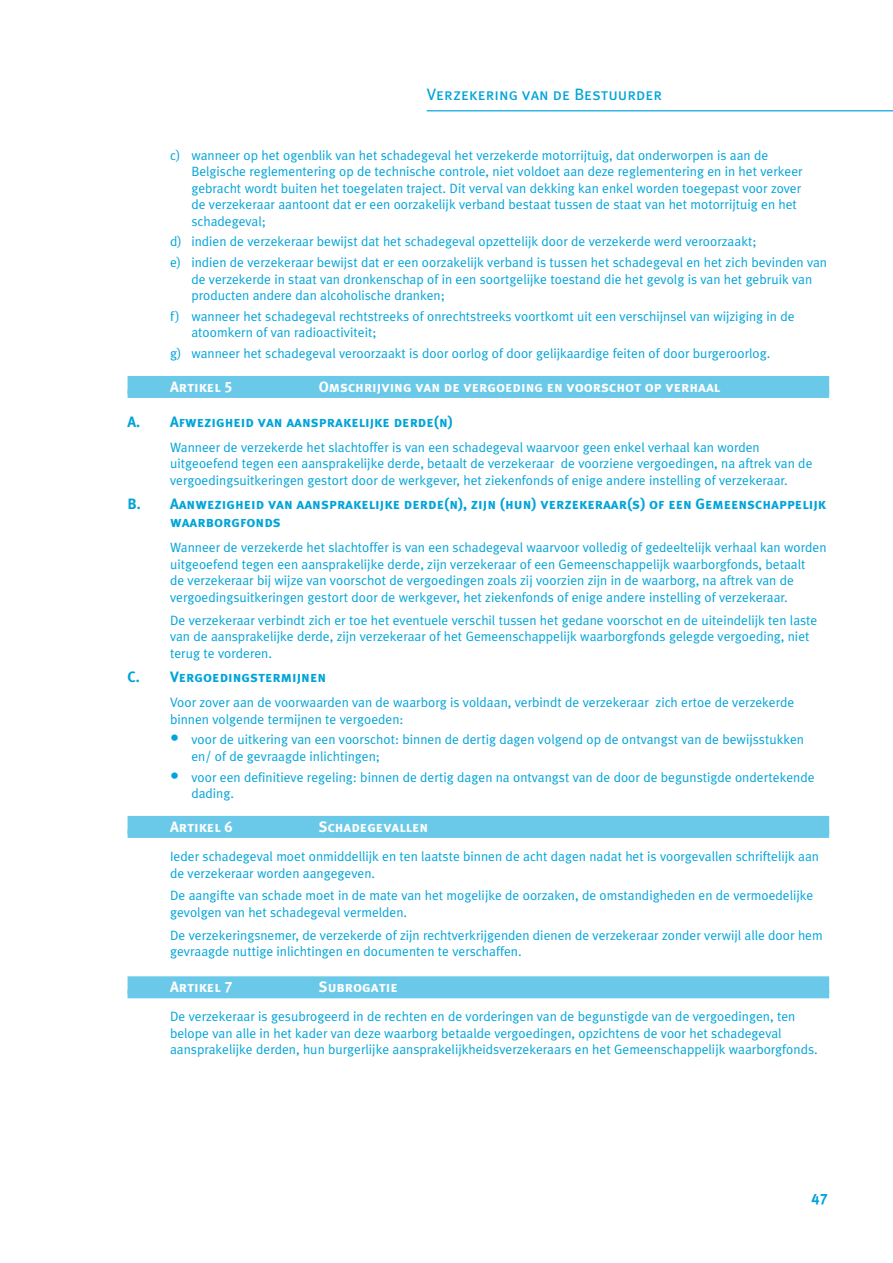
<style>
.page{position:relative;width:893px;height:1263px;background:#fff}
.page>*{position:absolute;margin:0;border:0;box-sizing:border-box;transform-origin:0 0}
.En-tête{font:16.5px "Meta Ethias Book Caps";color:#00a4d9}
.Titel_1_1{font:15px/18px "Meta Ethias Bold Caps";color:#00a4d9}
.Artikel{font:15px "Meta Ethias Bold Caps";color:#fff}
.Gewone_tekst{font:13.5px/16.5px "Meta Ethias Normal";color:#00a4d9}
.Tekst_1{font:13.5px/16.5px "Meta Ethias Normal";color:#00a4d9}
.s1{font-size:18px}
</style>
<div class="page">
<div style="left:128px;top:376px;width:701px;height:18px;background:#6ac9e9"></div>
<div style="left:128px;top:390px;width:701px;height:8px;background:#6ac9e9"></div>
<div style="left:128px;top:816px;width:701px;height:18px;background:#6ac9e9"></div>
<div style="left:128px;top:830px;width:701px;height:8px;background:#6ac9e9"></div>
<div style="left:128px;top:976px;width:701px;height:18px;background:#6ac9e9"></div>
<div style="left:128px;top:990px;width:701px;height:8px;background:#6ac9e9"></div>
<hr style="left:427px;top:110px;width:466px;height:1px;background:#00a4d9">
<p class="En-tête" style="left:427px;top:84px;width:237px">Verzekering van de Bestuurder</p>
<p class="Tekst_1" style="left:191px;top:146px;width:613px;text-indent:-21px">c) wanneer op het ogenblik van het schadegeval het verzekerde motorrijtuig, dat onderworpen is aan de Belgische reglementering op de technische controle, niet voldoet aan deze reglementering en in het verkeer gebracht wordt buiten het toegelaten traject. Dit verval van dekking kan enkel worden toegepast voor zover de verzekeraar aantoont dat er een oorzakelijk verband bestaat tussen de staat van het motorrijtuig en het schadegeval;</p>
<p class="Tekst_1" style="left:170px;top:233px;width:588px">d) indien de verzekeraar bewijst dat het schadegeval opzettelijk door de verzekerde werd veroorzaakt;</p>
<p class="Tekst_1" style="left:191px;top:254px;width:637px;text-indent:-21px">e) indien de verzekeraar bewijst dat er een oorzakelijk verband is tussen het schadegeval en het zich bevinden van de verzekerde in staat van dronkenschap of in een soortgelijke toestand die het gevolg is van het gebruik van producten andere dan alcoholische dranken;</p>
<p class="Tekst_1" style="left:191px;top:308px;width:605px;text-indent:-21px">f) wanneer het schadegeval rechtstreeks of onrechtstreeks voortkomt uit een verschijnsel van wijziging in de atoomkern of van radioactiviteit;</p>
<p class="Tekst_1" style="left:170px;top:345px;width:602px">g) wanneer het schadegeval veroorzaakt is door oorlog of door gelijkaardige feiten of door burgeroorlog.</p>
<p class="Artikel" style="left:170px;top:378px;width:64px">Artikel 5</p>
<p class="Artikel" style="left:319px;top:378px;width:403px">Omschrijving van de vergoeding en voorschot op verhaal</p>
<p class="Titel_1_1" style="left:128px;top:412px;width:327px">A. Afwezigheid van aansprakelijke derde(n)</p>
<p class="Gewone_tekst" style="left:170px;top:439px;width:644px">Wanneer de verzekerde het slachtoffer is van een schadegeval waarvoor geen enkel verhaal kan worden uitgeoefend tegen een aansprakelijke derde, betaalt de verzekeraar de voorziene vergoedingen, na aftrek van de vergoedingsuitkeringen gestort door de werkgever, het ziekenfonds of enige andere instelling of verzekeraar.</p>
<p class="Titel_1_1" style="left:170px;top:495px;width:658px;text-indent:-43px">B. Aanwezigheid van aansprakelijke derde(n), zijn (hun) verzekeraar(s) of een Gemeenschappelijk waarborgfonds</p>
<p class="Gewone_tekst" style="left:170px;top:539px;width:658px">Wanneer de verzekerde het slachtoffer is van een schadegeval waarvoor volledig of gedeeltelijk verhaal kan worden uitgeoefend tegen een aansprakelijke derde, zijn verzekeraar of een Gemeenschappelijk waarborgfonds, betaalt<br>de verzekeraar bij wijze van voorschot de vergoedingen zoals zij voorzien zijn in de waarborg, na aftrek van de vergoedingsuitkeringen gestort door de werkgever, het ziekenfonds of enige andere instelling of verzekeraar.</p>
<p class="Gewone_tekst" style="left:170px;top:611px;width:649px">De verzekeraar verbindt zich er toe het eventuele verschil tussen het gedane voorschot en de uiteindelijk ten laste van de aansprakelijke derde, zijn verzekeraar of het Gemeenschappelijk waarborgfonds gelegde vergoeding, niet terug te vorderen.</p>
<p class="Titel_1_1" style="left:128px;top:668px;width:200px">C. Vergoedingstermijnen</p>
<p class="Gewone_tekst" style="left:170px;top:694px;width:626px">Voor zover aan de voorwaarden van de waarborg is voldaan, verbindt de verzekeraar zich ertoe de verzekerde binnen volgende termijnen te vergoeden:</p>
<p class="Gewone_tekst" style="left:191px;top:731px;width:614px;text-indent:-21px"><span class="s1">•</span> voor de uitkering van een voorschot: binnen de dertig dagen volgend op de ontvangst van de bewijsstukken en/ of de gevraagde inlichtingen;</p>
<p class="Gewone_tekst" style="left:191px;top:768px;width:625px;text-indent:-21px"><span class="s1">•</span> voor een definitieve regeling: binnen de dertig dagen na ontvangst van de door de begunstigde ondertekende dading.</p>
<p class="Artikel" style="left:170px;top:818px;width:64px">Artikel 6</p>
<p class="Artikel" style="left:319px;top:818px;width:111px">Schadegevallen</p>
<p class="Gewone_tekst" style="left:170px;top:848px;width:650px">Ieder schadegeval moet onmiddellijk en ten laatste binnen de acht dagen nadat het is voorgevallen schriftelijk aan de verzekeraar worden aangegeven.</p>
<p class="Gewone_tekst" style="left:170px;top:887px;width:645px">De aangifte van schade moet in de mate van het mogelijke de oorzaken, de omstandigheden en de vermoedelijke gevolgen van het schadegeval vermelden.</p>
<p class="Gewone_tekst" style="left:170px;top:927px;width:654px">De verzekeringsnemer, de verzekerde of zijn rechtverkrijgenden dienen de verzekeraar zonder verwijl alle door hem gevraagde nuttige inlichtingen en documenten te verschaffen.</p>
<p class="Artikel" style="left:170px;top:978px;width:64px">Artikel 7</p>
<p class="Artikel" style="left:319px;top:978px;width:80px">Subrogatie</p>
<p class="Gewone_tekst" style="left:170px;top:1008px;width:649px">De verzekeraar is gesubrogeerd in de rechten en de vorderingen van de begunstigde van de vergoedingen, ten belope van alle in het kader van deze waarborg betaalde vergoedingen, opzichtens de voor het schadegeval aansprakelijke derden, hun burgerlijke aansprakelijkheidsverzekeraars en het Gemeenschappelijk waarborgfonds.</p>
<p class="Titel_1_1" style="left:812px;top:1189px;width:18px">47</p>
</div>
